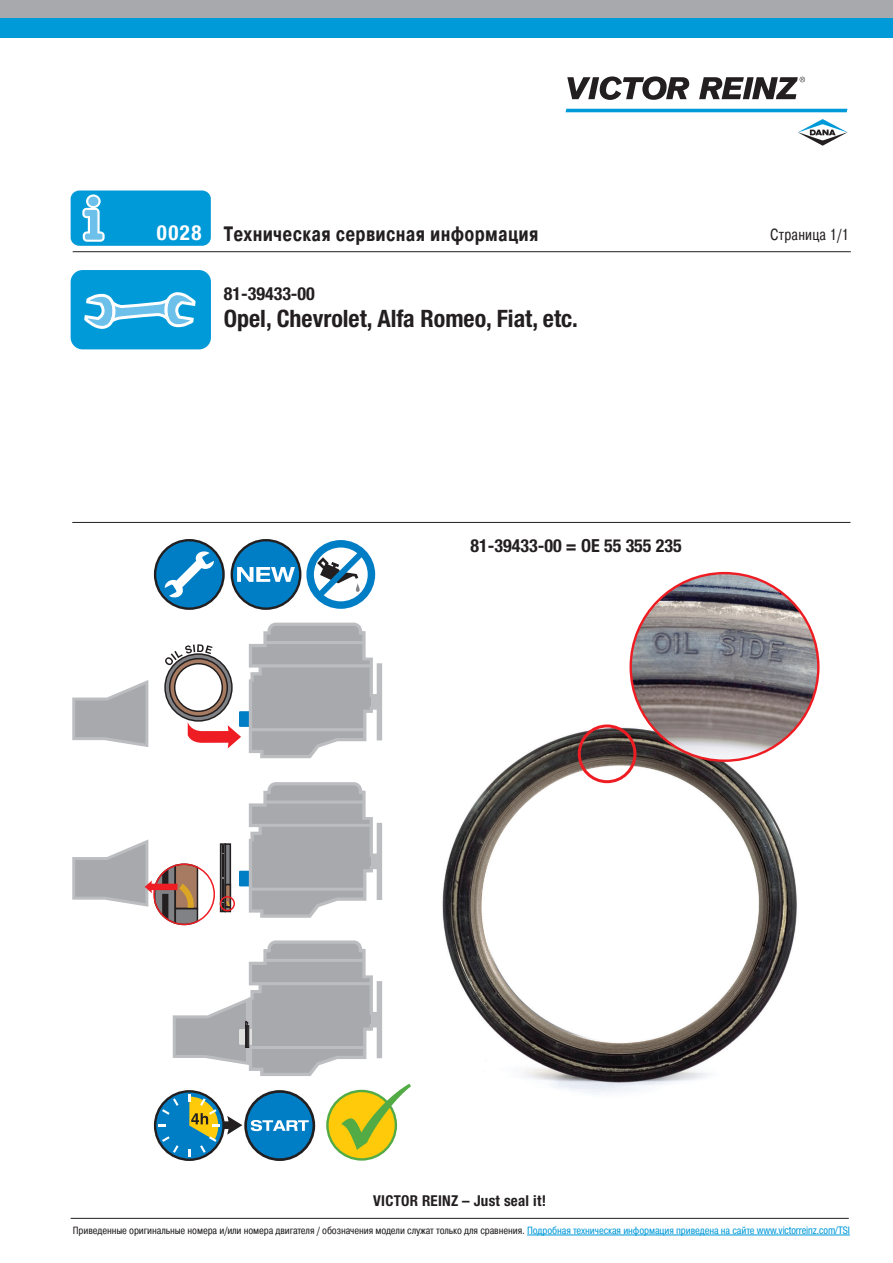
<style>
.page{position:relative;width:893px;height:1263px;background:#fff}
.page>*{position:absolute;margin:0;border:0;box-sizing:border-box;transform-origin:0 0}
.t1{font:700 condensed 24px "Helvetica Neue LT Std";color:#231f20}
.t2{font:700 20.85px "Pragmatica Cond C";letter-spacing:.015em;color:#231f20;scale:.9 1}
.t3{font:700 condensed 20.85px "Helvetica Neue LT Std";color:#fff}
.t4{font:700 condensed 18px "Helvetica Neue LT Std";color:#231f20}
.t5{font:16.05px "Pragmatica Cond C";letter-spacing:.015em;color:#231f20;scale:.9 1}
.t6{font:700 condensed 15px "Helvetica Neue LT Std";letter-spacing:.015em;color:#231f20}
.t7{font:10.5px "Pragmatica Cond C";letter-spacing:-.01em;color:#231f20}
.s1{color:#009ad9}
.s2{font-family:"Helvetica Neue LT Std";font-stretch:condensed;color:#009ad9}
</style>
<div class="page">
<div style="left:155px;top:1091px;width:69px;height:69px;background:#007ec5;border-radius:50%"></div>
<div style="left:154px;top:1090px;width:71px;height:71px;border:2px solid #231f20;border-radius:50%"></div>
<div style="left:232px;top:540px;width:68px;height:69px;background:#007ec5;border-radius:50%"></div>
<div style="left:231px;top:539px;width:70px;height:71px;border:2px solid #231f20;border-radius:50%"></div>
<svg style="left:237px;top:567px;width:58px;height:15px"></svg>
<svg style="left:155px;top:540px;width:69px;height:69px"></svg>
<div style="left:154px;top:539px;width:71px;height:71px;border:2px solid #231f20;border-radius:50%"></div>
<svg style="left:165px;top:551px;width:49px;height:47px"></svg>
<svg style="left:327px;top:1091px;width:69px;height:68px"></svg>
<div style="left:326px;top:1090px;width:71px;height:70px;border:2px solid #53ab46;border-radius:50%"></div>
<svg style="left:341px;top:1084px;width:70px;height:66px"></svg>
<svg style="left:244px;top:1090px;width:71px;height:71px"></svg>
<div style="left:246px;top:1092px;width:67px;height:67px;background:#007ec5;border-radius:50%"></div>
<div style="left:246px;top:1092px;width:67px;height:67px;border:1px solid #231f20;border-radius:50%"></div>
<svg style="left:251px;top:1120px;width:58px;height:11px"></svg>
<svg style="left:162px;top:1098px;width:17px;height:17px"></svg>
<svg style="left:158px;top:1124px;width:8px;height:2px"></svg>
<svg style="left:162px;top:1136px;width:17px;height:17px"></svg>
<svg style="left:72px;top:680px;width:76px;height:67px"></svg>
<svg style="left:239px;top:782px;width:143px;height:136px"></svg>
<div style="left:225px;top:843px;width:6px;height:69px;border:2px solid #231f20"></div>
<div style="left:220px;top:843px;width:6px;height:69px;border:2px solid #231f20"></div>
<svg style="left:222px;top:845px;width:10px;height:66px"></svg>
<svg style="left:165px;top:623px;width:217px;height:135px"></svg>
<div style="left:220px;top:896px;width:15px;height:15px;border:2px solid #ee1d23;border-radius:50%"></div>
<svg style="left:173px;top:940px;width:209px;height:136px"></svg>
<svg style="left:188px;top:1095px;width:54px;height:61px"></svg>
<svg style="left:72px;top:839px;width:127px;height:87px"></svg>
<svg style="left:170px;top:659px;width:57px;height:57px"></svg>
<div style="left:169px;top:658px;width:59px;height:59px;border:2px solid #231f20;border-radius:50%"></div>
<div style="left:175px;top:664px;width:47px;height:47px;background:#fff;border-radius:50%"></div>
<div style="left:174px;top:663px;width:49px;height:49px;border:2px solid #231f20;border-radius:50%"></div>
<div style="left:306px;top:540px;width:69px;height:69px;background:#007ec5;border-radius:50%"></div>
<div style="left:314px;top:547px;width:54px;height:54px;background:#fff;border-radius:50%"></div>
<svg style="left:316px;top:551px;width:48px;height:46px"></svg>
<svg style="left:798px;top:119px;width:50px;height:27px"></svg>
<svg style="left:567px;top:76px;width:238px;height:24px"></svg>
<svg style="left:566px;top:109px;width:281px;height:3px"></svg>
<img style="left:442px;top:714px;width:365px;height:380px">
<hr style="left:72px;top:522px;width:778px;height:1px;background:#231f20">
<hr style="left:73px;top:251px;width:778px;height:1px;background:#231f20">
<div style="left:0;top:0;width:893px;height:37px;background:#009ad9"></div>
<div style="left:0;top:0;width:893px;height:17px;background:#a8a9ad"></div>
<div style="left:71px;top:190px;width:140px;height:56px;background:#009ad9;border-radius:9px"></div>
<svg style="left:86px;top:194px;width:15px;height:14px"></svg>
<svg style="left:82px;top:208px;width:23px;height:34px"></svg>
<div style="left:88px;top:197px;width:10px;height:9px;background:#6cc0e9;border-radius:50%"></div>
<div style="left:71px;top:270px;width:140px;height:79px;background:#009ad9;border-radius:12px"></div>
<svg style="left:83px;top:292px;width:114px;height:58px"></svg>
<div style="left:578px;top:724px;width:58px;height:59px;border:3px solid #ee1d23;border-radius:50%"></div>
<img style="left:631px;top:573px;width:187px;height:188px;border-radius:94px">
<hr style="left:71px;top:1218px;width:778px;height:1px;background:#231f20">
<hr style="left:527px;top:1235px;width:323px;height:1px;background:#009ad9">
<h2 class="t3" style="left:157px;top:220px;width:46px">0028</h2>
<h2 class="t2" style="left:224px;top:222px;width:351px">Техническая сервисная информация</h2>
<h3 class="t5" style="left:770px;top:225px;width:89px">Страница 1/1</h3>
<h3 class="t4" style="left:224px;top:283px;width:93px">81-39433-00</h3>
<h1 class="t1" style="left:224px;top:304px;width:356px">Opel, Chevrolet, Alfa Romeo, Fiat, etc.</h1>
<h3 class="t4" style="left:471px;top:534px;width:213px">81-39433-00 = OE 55 355 235</h3>
<h3 class="t6" style="left:373px;top:1192px;width:174px">VICTOR REINZ – Just seal it!</h3>
<p class="t7" style="left:73px;top:1224px;width:778px">Приведенные оригинальные номера и/или номера двигателя / обозначения модели служат только для сравнения. <span class="s1">Подробная техническая информация приведена на сайте</span> <span class="s2">www.victorreinz.com/TSI</span></p>
</div>
